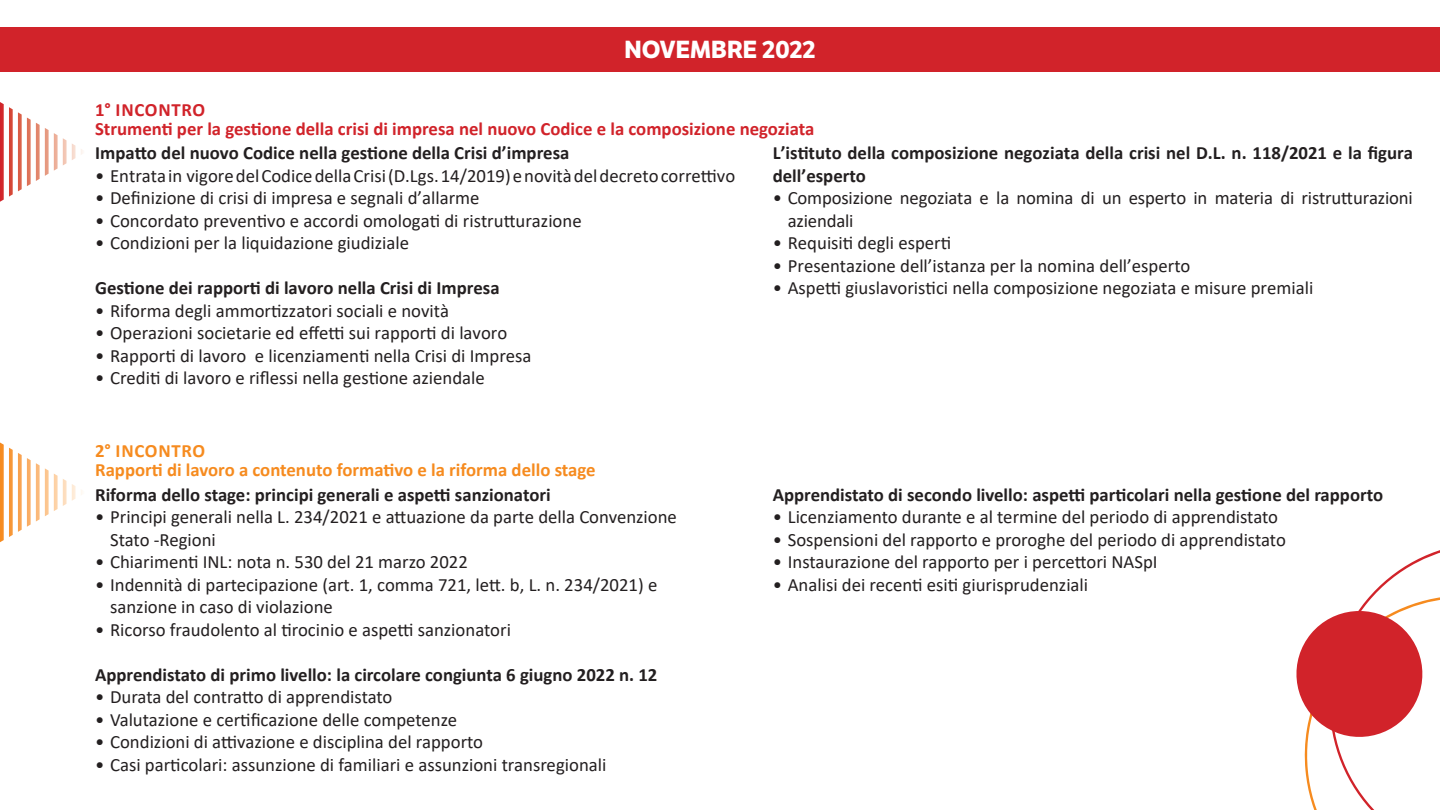
<style>
.page{position:relative;width:1440px;height:810px;background:#fff}
.page>*{position:absolute;margin:0;border:0;box-sizing:border-box;transform-origin:0 0}
.t1{font:700 24px "LFT Etica";color:#fff}
.t2{font:18.75px/22.5px "Calibri";color:#231f20}
.t3{font:700 18.75px/22.5px "Calibri";color:#231f20}
.t4{font:700 18.75px "Calibri";color:#d1232a}
.t5{font:700 18.75px/19.6px "Calibri";color:#f68b1f}
.t6{font:700 18.75px "Calibri";letter-spacing:.04em;color:#d1232a}
</style>
<div class="page">
<svg style="left:0;top:102px;width:83px;height:100px"></svg>
<svg style="left:0;top:442px;width:82px;height:100px"></svg>
<div style="left:0;top:27px;width:1440px;height:44px;background:#d1232a"></div>
<svg style="left:1296px;top:550px;width:144px;height:260px"></svg>
<p class="t6" style="left:95px;top:97px;width:112px">1° INCONTRO</p>
<p class="t1" style="left:625px;top:35px;width:192px">NOVEMBRE 2022</p>
<p class="t4" style="left:95px;top:116px;width:721px">Strumenti per la gestione della crisi di impresa nel nuovo Codice e la composizione negoziata</p>
<p class="t3" style="left:95px;top:142px;width:476px">Impatto del nuovo Codice nella gestione della Crisi d’impresa</p>
<p class="t2" style="left:95px;top:164px;width:642px">• Entrata in vigore del Codice della Crisi (D.Lgs. 14/2019) e novità del decreto correttivo</p>
<p class="t2" style="left:95px;top:187px;width:386px">• Definizione di crisi di impresa e segnali d’allarme</p>
<p class="t2" style="left:95px;top:209px;width:488px">• Concordato preventivo e accordi omologati di ristrutturazione</p>
<p class="t2" style="left:95px;top:232px;width:316px">• Condizioni per la liquidazione giudiziale</p>
<p class="t3" style="left:95px;top:277px;width:406px">Gestione dei rapporti di lavoro nella Crisi di Impresa</p>
<p class="t2" style="left:95px;top:299px;width:356px">• Riforma degli ammortizzatori sociali e novità</p>
<p class="t2" style="left:95px;top:322px;width:414px">• Operazioni societarie ed effetti sui rapporti di lavoro</p>
<p class="t2" style="left:95px;top:344px;width:438px">• Rapporti di lavoro e licenziamenti nella Crisi di Impresa</p>
<p class="t2" style="left:95px;top:367px;width:391px">• Crediti di lavoro e riflessi nella gestione aziendale</p>
<p class="t3" style="left:773px;top:142px;width:642px">L’istituto della composizione negoziata della crisi nel D.L. n. 118/2021 e la figura dell’esperto</p>
<p class="t2" style="left:788px;top:187px;width:626px;text-indent:-15px">• Composizione negoziata e la nomina di un esperto in materia di ristrutturazioni aziendali</p>
<p class="t2" style="left:773px;top:232px;width:180px">• Requisiti degli esperti</p>
<p class="t2" style="left:773px;top:254px;width:419px">• Presentazione dell’istanza per la nomina dell’esperto</p>
<p class="t2" style="left:773px;top:277px;width:542px">• Aspetti giuslavoristici nella composizione negoziata e misure premiali</p>
<p class="t5" style="left:95px;top:440px;width:502px">2° INCONTRO<br>Rapporti di lavoro a contenuto formativo e la riforma dello stage</p>
<p class="t3" style="left:95px;top:483px;width:457px">Riforma dello stage: principi generali e aspetti sanzionatori</p>
<p class="t2" style="left:95px;top:505px;width:583px">• Principi generali nella L. 234/2021 e attuazione da parte della Convenzione</p>
<p class="t2" style="left:110px;top:528px;width:107px">Stato -Regioni</p>
<p class="t2" style="left:95px;top:550px;width:374px">• Chiarimenti INL: nota n. 530 del 21 marzo 2022</p>
<p class="t2" style="left:95px;top:573px;width:564px">• Indennità di partecipazione (art. 1, comma 721, lett. b, L. n. 234/2021) e</p>
<p class="t2" style="left:110px;top:595px;width:224px">sanzione in caso di violazione</p>
<p class="t2" style="left:95px;top:618px;width:417px">• Ricorso fraudolento al tirocinio e aspetti sanzionatori</p>
<p class="t3" style="left:95px;top:663px;width:564px">Apprendistato di primo livello: la circolare congiunta 6 giugno 2022 n. 12</p>
<p class="t2" style="left:95px;top:685px;width:299px">• Durata del contratto di apprendistato</p>
<p class="t2" style="left:95px;top:708px;width:363px">• Valutazione e certificazione delle competenze</p>
<p class="t2" style="left:95px;top:730px;width:390px">• Condizioni di attivazione e disciplina del rapporto</p>
<p class="t2" style="left:95px;top:753px;width:513px">• Casi particolari: assunzione di familiari e assunzioni transregionali</p>
<p class="t3" style="left:773px;top:483px;width:612px">Apprendistato di secondo livello: aspetti particolari nella gestione del rapporto</p>
<p class="t2" style="left:773px;top:505px;width:507px">• Licenziamento durante e al termine del periodo di apprendistato</p>
<p class="t2" style="left:773px;top:528px;width:515px">• Sospensioni del rapporto e proroghe del periodo di apprendistato</p>
<p class="t2" style="left:773px;top:550px;width:386px">• Instaurazione del rapporto per i percettori NASpI</p>
<p class="t2" style="left:773px;top:573px;width:317px">• Analisi dei recenti esiti giurisprudenziali</p>
</div>
